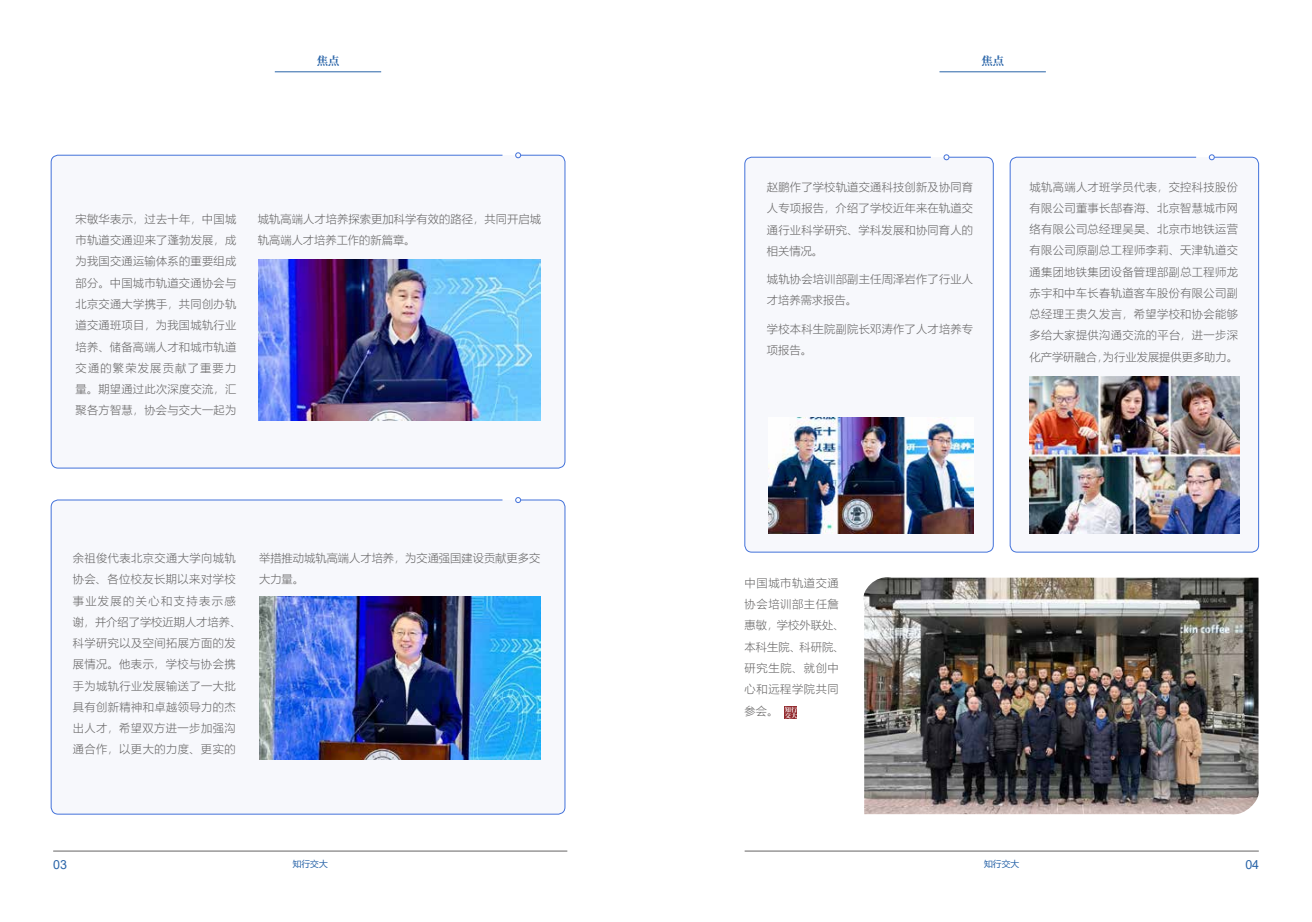
<style>
.page{position:relative;width:1312px;height:922px;background:#fff}
.page>*{position:absolute;margin:0;border:0;box-sizing:border-box;transform-origin:0 0}
.t1{font:12.5px "Arial";color:#2964a8}
.t2{font:300 11.25px/21.2px "Microsoft Ya Hei";letter-spacing:.025em;color:#656464}
.t3{font:300 11.25px/21.2px "Microsoft Ya Hei";letter-spacing:.055em;color:#656464}
.t4{font:300 11.25px/21.2px "Microsoft Ya Hei";letter-spacing:.005em;color:#656464}
.t5{font:300 11.25px/21.2px "Microsoft Ya Hei";color:#656464}
.t6{font:700 11.25px "Source Han Serif SC";color:#2964a8}
.t7{font:8.75px "Microsoft Ya Hei";color:#2964a8}
.t8{font:700 6.25px/6.2px "Source Han Serif SC";color:#fff}
</style>
<div class="page">
<hr style="left:53px;top:850px;width:514px;height:1px;background:#656464">
<hr style="left:744px;top:850px;width:514px;height:1px;background:#656464">
<hr style="left:939px;top:72px;width:106px;height:1px;background:#2964a8">
<hr style="left:275px;top:72px;width:106px;height:1px;background:#2964a8">
<div style="left:51px;top:155px;width:514px;height:313px;background:#f7f8fc;border-radius:7px"></div>
<div style="left:51px;top:155px;width:514px;height:313px;border:1px solid #4372da;border-radius:7px"></div>
<svg style="left:515px;top:152px;width:6px;height:6px"></svg>
<div style="left:51px;top:500px;width:514px;height:314px;background:#f7f8fc;border-radius:7px"></div>
<div style="left:51px;top:499px;width:514px;height:315px;border:1px solid #4372da;border-radius:7px"></div>
<svg style="left:515px;top:497px;width:6px;height:5px"></svg>
<div style="left:1009px;top:157px;width:249px;height:395px;background:#f7f8fc;border-radius:7px"></div>
<div style="left:1009px;top:157px;width:249px;height:395px;border:1px solid #4372da;border-radius:7px"></div>
<svg style="left:1208px;top:154px;width:6px;height:6px"></svg>
<div style="left:744px;top:157px;width:249px;height:395px;background:#f7f8fc;border-radius:7px"></div>
<div style="left:744px;top:157px;width:249px;height:395px;border:1px solid #4372da;border-radius:7px"></div>
<svg style="left:943px;top:154px;width:6px;height:6px"></svg>
<img style="left:259px;top:596px;width:281px;height:163px">
<img style="left:768px;top:418px;width:204px;height:115px">
<img style="left:1029px;top:376px;width:209px;height:157px">
<img style="left:863px;top:577px;width:396px;height:238px">
<svg style="left:784px;top:706px;width:12px;height:12px"></svg>
<img style="left:258px;top:260px;width:282px;height:160px">
<p class="t6" style="left:317px;top:54px;width:24px">焦点</p>
<p class="t6" style="left:981px;top:54px;width:24px">焦点</p>
<p class="t2" style="left:76px;top:208px;width:162px;text-align:justify">宋敏华表示，过去十年，中国城市轨道交通迎来了蓬勃发展，成为我国交通运输体系的重要组成部分。中国城市轨道交通协会与北京交通大学携手，共同创办轨道交通班项目，为我国城轨行业培养、储备高端人才和城市轨道交通的繁荣发展贡献了重要力量。期望通过此次深度交流，汇聚各方智慧，协会与交大一起为</p>
<p class="t4" style="left:258px;top:208px;width:284px">城轨高端人才培养探索更加科学有效的路径，共同开启城轨高端人才培养工作的新篇章。</p>
<p class="t2" style="left:766px;top:176px;width:208px;text-align:justify">赵鹏作了学校轨道交通科技创新及协同育人专项报告，介绍了学校近年来在轨道交通行业科学研究、学科发展和协同育人的相关情况。</p>
<p class="t2" style="left:766px;top:268px;width:208px">城轨协会培训部副主任周泽岩作了行业人才培养需求报告。</p>
<p class="t2" style="left:766px;top:318px;width:208px">学校本科生院副院长邓涛作了人才培养专项报告。</p>
<p class="t2" style="left:1029px;top:175px;width:210px;text-align:justify">城轨高端人才班学员代表，交控科技股份有限公司董事长郜春海、北京智慧城市网络有限公司总经理吴昊、北京市地铁运营有限公司原副总工程师李莉、天津轨道交通集团地铁集团设备管理部副总工程师龙赤宇和中车长春轨道客车股份有限公司副总经理王贵久发言，希望学校和协会能够多给大家提供沟通交流的平台，进一步深化产学研融合，为行业发展提供更多助力。</p>
<p class="t2" style="left:73px;top:547px;width:170px">余祖俊代表北京交通大学向城轨协会、各位校友长期以来对学校事业发展的关心和支持表示感谢，并介绍了学校近期人才培养、科学研究以及空间拓展方面的发展情况。他表示，学校与协会携手为城轨行业发展输送了一大批具有创新精神和卓越领导力的杰出人才，希望双方进一步加强沟通合作，以更大的力度、更实的</p>
<p class="t5" style="left:259px;top:547px;width:282px">举措推动城轨高端人才培养，为交通强国建设贡献更多交大力量。</p>
<p class="t3" style="left:744px;top:572px;width:101px">中国城市轨道交通协会培训部主任詹惠敏，学校外联处、本科生院、科研院、研究生院、就创中心和远程学院共同参会。</p>
<p class="t8" style="left:784px;top:706px;width:14px">知行交大</p>
<p class="t1" style="left:53px;top:855px;width:15px">03</p>
<p class="t7" style="left:293px;top:858px;width:36px">知行交大</p>
<p class="t7" style="left:983px;top:858px;width:36px">知行交大</p>
<p class="t1" style="left:1244px;top:855px;width:15px">04</p>
</div>
